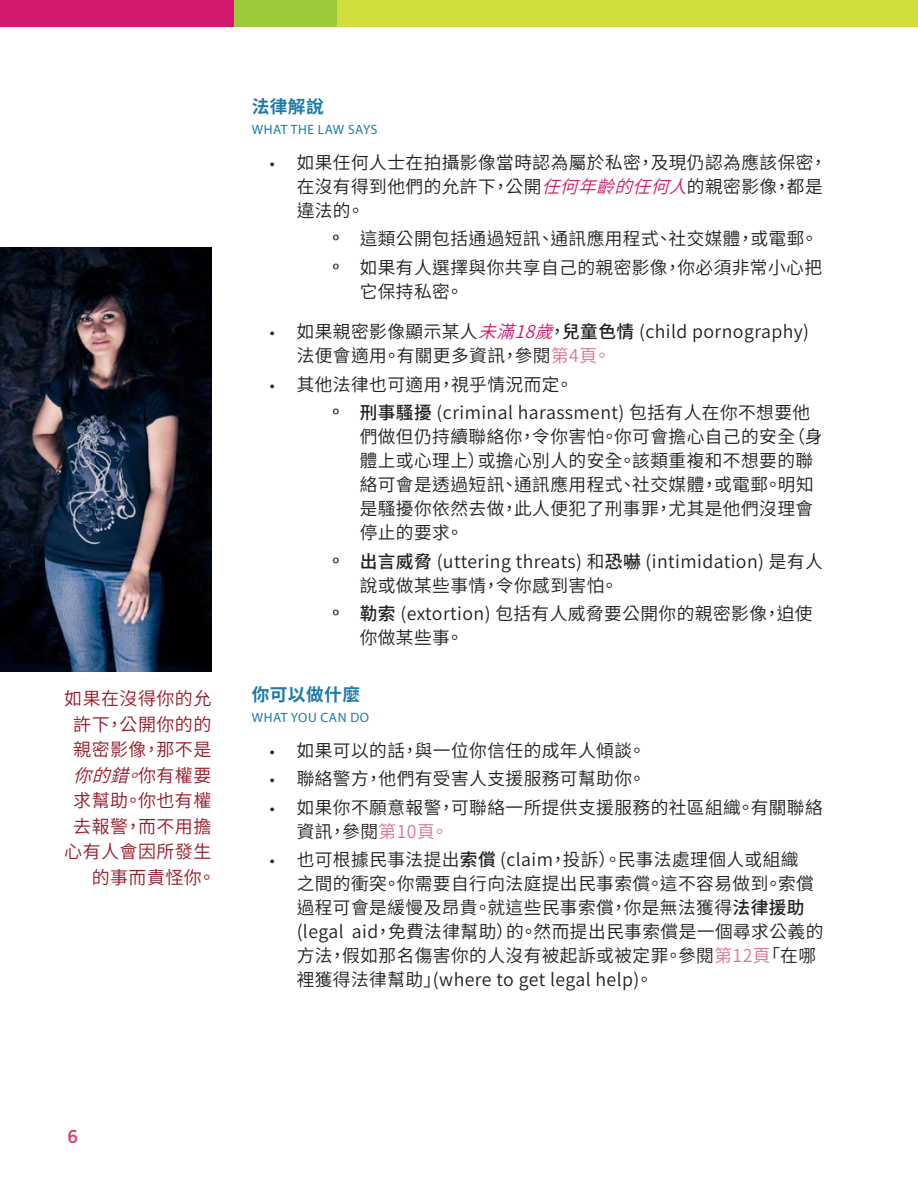
<style>
.page{position:relative;width:918px;height:1188px;background:#fff}
.page>*{position:absolute;margin:0;border:0;box-sizing:border-box;transform-origin:0 0}
.t1{font:500 18.75px "Gotham Narrow";color:#d44178}
.t2{font:18px/25.5px "Source Han Sans TW";letter-spacing:.025em;color:#971a29;text-align:right}
.t3{font:17.7px/24px "Source Han Sans TW";letter-spacing:.025em;color:#221f20}
.t4{font:700 17.7px "Source Han Sans TW";letter-spacing:.025em;color:#1d7ba7}
.t5{font:13.5px "Myriad Pro";letter-spacing:.04em;color:#1d7ba7}
.s1{font-style:italic}
.s2{font-family:"Myriad Pro"}
.s3{font-style:italic;color:#d01a6d}
.s4{font-weight:500}
.s5{color:#dc7392}
</style>
<div class="page">
<div style="left:0;top:0;width:234px;height:27px;background:#d01a6d"></div>
<div style="left:234px;top:0;width:104px;height:27px;background:#9cca3b"></div>
<div style="left:338px;top:0;width:580px;height:27px;background:#d1de3d"></div>
<img style="left:0;top:247px;width:211px;height:424px">
<p class="t2" style="left:64px;top:686px;width:153px">如果在沒得你的允許下，公開你的的親密影像，那不是<span class="s1">你的錯。</span>你有權要求幫助。你也有權去報警，而不用擔心有人會因所發生的事而責怪你。</p>
<p class="t4" style="left:252px;top:97px;width:74px">法律解說</p>
<p class="t5" style="left:252px;top:121px;width:127px">WHAT THE LAW SAYS</p>
<p class="t3" style="left:297px;top:151px;width:532px;text-indent:-27px"><span class="s2">•</span> 如果任何人士在拍攝影像當時認為屬於私密，及現仍認為應該保密，在沒有得到他們的允許下，公開<span class="s3">任何年齡的任何人</span>的親密影像，都是違法的。</p>
<p class="t3" style="left:333px;top:225px;width:491px;line-height:28.5px"><span class="s2">º</span> 這類公開包括通過短訊、通訊應用程式、社交媒體，或電郵。<span class="s2">º</span> 如果有人選擇與你共享自己的親密影像，你必須非常小心把</p>
<p class="t3" style="left:360px;top:280px;width:105px">它保持私密。</p>
<p class="t3" style="left:297px;top:320px;width:514px;text-indent:-27px"><span class="s2">•</span> 如果親密影像顯示某人<span class="s3">未滿18歲</span>，<span class="s4">兒童色情</span> (child pornography)法便會適用。有關更多資訊，參閱<span class="s5">第4頁。</span></p>
<p class="t3" style="left:333px;top:370px;width:479px;line-height:28.5px;text-indent:-63px"><span class="s2">•</span> 其他法律也可適用，視乎情況而定。<br><span class="s2">º</span> <span class="s4">刑事騷擾</span> (criminal harassment) 包括有人在你不想要他</p>
<p class="t3" style="left:360px;top:425px;width:464px">們做但仍持續聯絡你，令你害怕。你可會擔心自己的安全（身體上或心理上）或擔心別人的安全。該類重複和不想要的聯絡可會是透過短訊、通訊應用程式、社交媒體，或電郵。明知是騷擾你依然去做，此人便犯了刑事罪，尤其是他們沒理會停止的要求。</p>
<p class="t3" style="left:360px;top:550px;width:465px;text-indent:-27px"><span class="s2">º</span> <span class="s4">出言威脅</span> (uttering threats) 和<span class="s4">恐嚇</span> (intimidation) 是有人說或做某些事情，令你感到害怕。</p>
<p class="t3" style="left:360px;top:602px;width:454px;text-indent:-27px"><span class="s2">º</span> <span class="s4">勒索</span> (extortion) 包括有人威脅要公開你的親密影像，迫使你做某些事。</p>
<p class="t4" style="left:252px;top:685px;width:110px">你可以做什麼</p>
<p class="t5" style="left:252px;top:709px;width:119px">WHAT YOU CAN DO</p>
<p class="t3" style="left:270px;top:739px;width:378px"><span class="s2">•</span> 如果可以的話，與一位你信任的成年人傾談。</p>
<p class="t3" style="left:270px;top:767px;width:378px"><span class="s2">•</span> 聯絡警方，他們有受害人支援服務可幫助你。</p>
<p class="t3" style="left:297px;top:796px;width:528px;text-indent:-27px"><span class="s2">•</span> 如果你不願意報警，可聯絡一所提供支援服務的社區組織。有關聯絡資訊，參閱<span class="s5">第10頁。</span></p>
<p class="t3" style="left:297px;top:848px;width:528px;text-indent:-27px"><span class="s2">•</span> 也可根據民事法提出<span class="s4">索償</span> (claim，投訴）。民事法處理個人或組織<br>之間的衝突。你需要自行向法庭提出民事索償。這不容易做到。索償過程可會是緩慢及昂貴。就這些民事索償，你是無法獲得<span class="s4">法律援助</span>(legal aid，免費法律幫助）的。然而提出民事索償是一個尋求公義的方法，假如那名傷害你的人沒有被起訴或被定罪。參閱<span class="s5">第12頁</span>「在哪裡獲得法律幫助」(where to get legal help)。</p>
<p class="t1" style="left:68px;top:1124px;width:12px">6</p>
</div>
